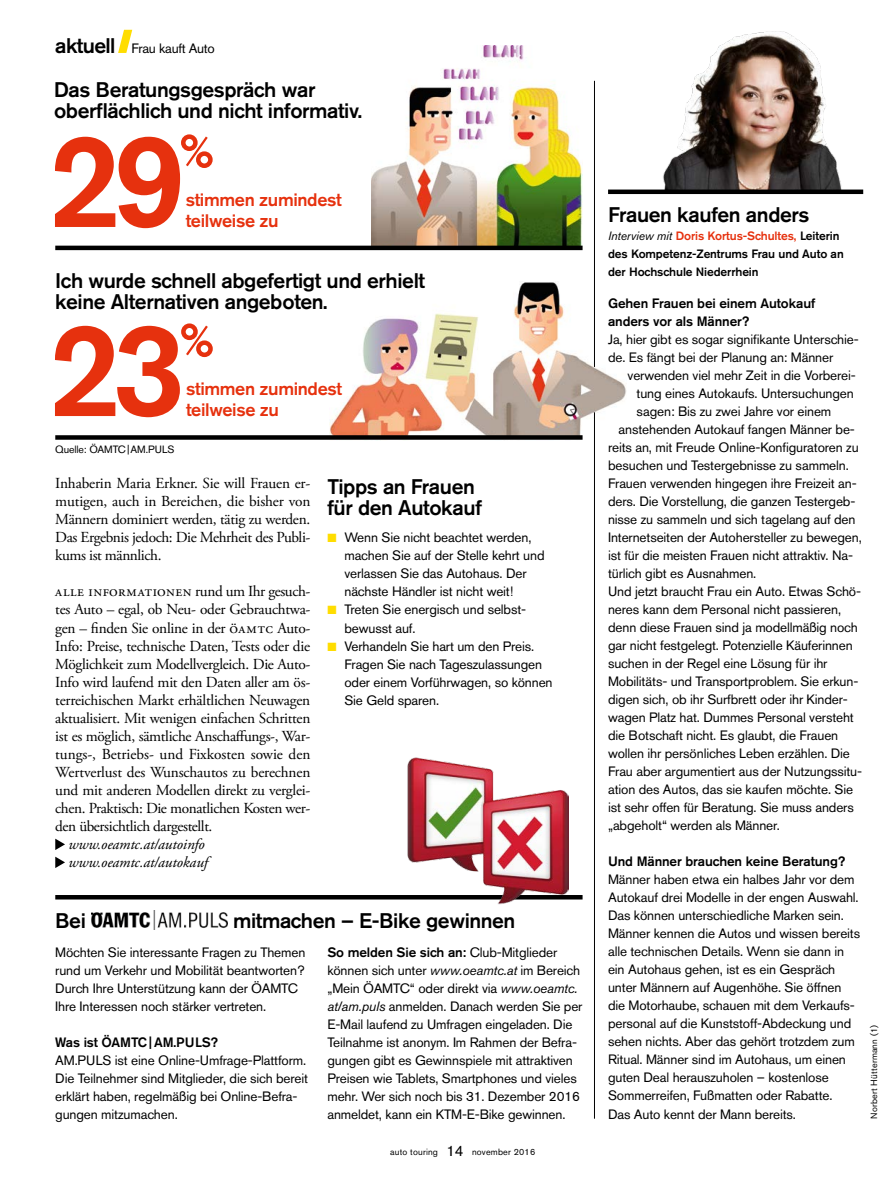
<style>
.page{position:relative;width:893px;height:1191px;background:#fff}
.page>*{position:absolute;margin:0;border:0;box-sizing:border-box;transform-origin:0 0}
.t1{font:500 131.55px "Akzidenz Grotesk BE";color:#e6310e}
.t2{font:500 21px/21px "Akzidenz Grotesk BE";letter-spacing:-.02em;color:#000}
.t3{font:500 18px/21px "Akzidenz Grotesk BE";letter-spacing:-.02em;color:#e6310e}
.t4{font:15.3px/18px "Adobe Garamond Pro";letter-spacing:-.035em;color:#000;text-align:justify}
.t5{font:italic 15.3px/18px "Adobe Garamond Pro";letter-spacing:-.005em;color:#000}
.t6{font:13.5px/18px "Akzidenz Grotesk BE";letter-spacing:-.01em;color:#000}
.t7{font:500 13.5px/18px "Akzidenz Grotesk BE";letter-spacing:-.01em;color:#000}
.t8{font:500 12px/18px "Akzidenz Grotesk BE";letter-spacing:-.01em;color:#000}
.t9{font:10.5px "Akzidenz Grotesk BE";letter-spacing:-.01em;color:#000}
.t10{font:9px "Akzidenz Grotesk BE";letter-spacing:.02em;color:#000}
.s1{font-weight:500;font-size:21px}
.s2{color:#fd0}
.s3{font-weight:500}
.s4{font-style:italic}
.s5{font-size:15px}
.s6{font-weight:400;font-style:italic}
.s7{color:#e6310e}
</style>
<div class="page">
<img style="left:329px;top:282px;width:298px;height:153px">
<img style="left:371px;top:46px;width:211px;height:200px">
<svg style="left:118px;top:30px;width:14px;height:23px"></svg>
<div style="left:181px;top:323px;width:17px;height:17px;border:4px solid #e6310e;border-radius:50%"></div>
<div style="left:196px;top:340px;width:17px;height:17px;border:4px solid #e6310e;border-radius:50%"></div>
<svg style="left:184px;top:323px;width:26px;height:35px"></svg>
<div style="left:55px;top:435px;width:528px;height:5px;background:#000"></div>
<svg style="left:55px;top:838px;width:10px;height:12px"></svg>
<svg style="left:55px;top:856px;width:10px;height:12px"></svg>
<hr style="left:55px;top:895px;width:528px;height:4px;background:#000">
<img style="left:91px;top:911px;width:137px;height:19px">
<img style="left:400px;top:757px;width:168px;height:147px">
<img style="left:663px;top:31px;width:179px;height:158px">
<div style="left:608px;top:189px;width:255px;height:5px;background:#000"></div>
<div style="left:181px;top:134px;width:17px;height:17px;border:4px solid #e6310e;border-radius:50%"></div>
<div style="left:196px;top:151px;width:17px;height:17px;border:4px solid #e6310e;border-radius:50%"></div>
<svg style="left:184px;top:134px;width:26px;height:34px"></svg>
<hr style="left:55px;top:246px;width:528px;height:4px;background:#000">
<hr style="left:594px;top:81px;width:1px;height:286px;background:#000">
<hr style="left:594px;top:412px;width:1px;height:706px;background:#000">
<p class="t6" style="left:55px;top:39px;width:161px"><span class="s1">aktuell</span> Frau kauft Auto</p>
<h2 class="t2" style="left:54px;top:78px;width:310px">Das Beratungsgespräch war oberflächlich und nicht informativ.</h2>
<h1 class="t1" style="left:47px;top:100px;width:140px">29</h1>
<h3 class="t3" style="left:186px;top:189px;width:158px">stimmen zumindest teilweise zu</h3>
<h2 class="t2" style="left:55px;top:270px;width:371px">Ich wurde schnell abgefertigt und erhielt keine Alternativen angeboten.</h2>
<h1 class="t1" style="left:47px;top:289px;width:139px">23</h1>
<h3 class="t3" style="left:186px;top:378px;width:158px">stimmen zumindest teilweise zu</h3>
<p class="t9" style="left:55px;top:443px;width:121px">Quelle: ÖAMTC|AM.PULS</p>
<p class="t4" style="left:55px;top:475px;width:257px">Inhaberin Maria Erkner. Sie will Frauen er&shy;mutigen, auch in Bereichen, die bisher von Männern dominiert werden, tätig zu werden.<br>Das Ergebnis jedoch: Die Mehrheit des Publi&shy;kums ist männlich.</p>
<p class="t4" style="left:55px;top:583px;width:257px">alle informationen rund um Ihr gesuch&shy;tes Auto – egal, ob Neu- oder Gebrauchtwa&shy;gen – finden Sie online in der öamtc Auto-Info: Preise, technische Daten, Tests oder die Möglichkeit zum Modellvergleich. Die Auto-Info wird laufend mit den Daten aller am ös&shy;terreichischen Markt erhältlichen Neuwagen aktualisiert. Mit wenigen einfachen Schritten ist es möglich, sämtliche Anschaffungs-, War&shy;tungs-, Betriebs- und Fixkosten sowie den Wertverlust des Wunschautos zu berechnen und mit anderen Modellen direkt zu verglei&shy;chen. Praktisch: Die monatlichen Kosten wer&shy;den übersichtlich dargestellt.</p>
<p class="t5" style="left:69px;top:835px;width:141px">www.oeamtc.at/autoinfo www.oeamtc.at/autokauf</p>
<h2 class="t2" style="left:327px;top:475px;width:156px">Tipps an Frauen für den Autokauf</h2>
<p class="t6" style="left:344px;top:528px;width:202px;text-indent:-17px"><span class="s2">■</span> Wenn Sie nicht beachtet werden, machen Sie auf der Stelle kehrt und verlassen Sie das Autohaus. Der nächste Händler ist nicht weit!</p>
<p class="t6" style="left:344px;top:600px;width:183px;text-indent:-17px"><span class="s2">■</span> Treten Sie energisch und selbst&shy;bewusst auf.</p>
<p class="t6" style="left:344px;top:636px;width:210px;text-indent:-17px"><span class="s2">■</span> Verhandeln Sie hart um den Preis.<br>Fragen Sie nach Tageszulassungen oder einem Vorführwagen, so können<br>Sie Geld sparen.</p>
<h2 class="t2" style="left:55px;top:909px;width:32px">Bei</h2>
<h2 class="t2" style="left:233px;top:909px;width:284px">mitmachen – E-Bike gewinnen</h2>
<p class="t6" style="left:55px;top:942px;width:252px">Möchten Sie interessante Fragen zu Themen rund um Verkehr und Mobilität beantworten?<br>Durch Ihre Unterstützung kann der ÖAMTC Ihre Interessen noch stärker vertreten.</p>
<p class="t7" style="left:55px;top:1032px;width:164px">Was ist ÖAMTC|AM.PULS?</p>
<p class="t6" style="left:55px;top:1050px;width:254px">AM.PULS ist eine Online-Umfrage-Plattform.<br>Die Teilnehmer sind Mitglieder, die sich bereit erklärt haben, regelmäßig bei Online-Befra&shy;gungen mitzumachen.</p>
<p class="t6" style="left:327px;top:942px;width:257px"><span class="s3">So melden Sie sich an:</span> Club-Mitglieder können sich unter <span class="s4">www.oeamtc.at</span> im Bereich „Mein ÖAMTC“ oder direkt via <span class="s4">www.oeamtc. at/am.puls</span> anmelden. Danach werden Sie per E-Mail laufend zu Umfragen eingeladen. Die Teilnahme ist anonym. Im Rahmen der Befra&shy;gungen gibt es Gewinnspiele mit attraktiven Preisen wie Tablets, Smartphones und vieles mehr. Wer sich noch bis 31. Dezember 2016 anmeldet, kann ein KTM-E-Bike gewinnen.</p>
<p class="t10" style="left:390px;top:1146px;width:147px">auto touring <span class="s5">14</span> november 2016</p>
<h2 class="t2" style="left:608px;top:204px;width:203px">Frauen kaufen anders</h2>
<p class="t8" style="left:608px;top:227px;width:237px"><span class="s6">Interview mit</span> <span class="s7">Doris Kortus-Schultes,</span> Leiterin des Kompetenz-Zentrums Frau und Auto an der Hochschule Niederrhein</p>
<p class="t7" style="left:608px;top:294px;width:209px">Gehen Frauen bei einem Autokauf anders vor als Männer?</p>
<p class="t6" style="left:608px;top:330px;width:252px">Ja, hier gibt es sogar signifikante Unterschie&shy;de. Es fängt bei der Planung an: Männer</p>
<p class="t6" style="left:628px;top:366px;width:230px">verwenden viel mehr Zeit in die Vorberei-</p>
<p class="t6" style="left:637px;top:384px;width:219px">tung eines Autokaufs. Untersuchungen</p>
<p class="t6" style="left:637px;top:402px;width:196px">sagen: Bis zu zwei Jahre vor einem</p>
<p class="t6" style="left:619px;top:420px;width:238px">anstehenden Autokauf fangen Männer be-</p>
<p class="t6" style="left:608px;top:438px;width:252px">reits an, mit Freude Online-Konfiguratoren zu</p>
<p class="t6" style="left:608px;top:456px;width:242px">besuchen und Testergebnisse zu sammeln.</p>
<p class="t6" style="left:608px;top:474px;width:250px">Frauen verwenden hingegen ihre Freizeit an-</p>
<p class="t6" style="left:608px;top:492px;width:249px">ders. Die Vorstellung, die ganzen Testergeb-</p>
<p class="t6" style="left:608px;top:510px;width:249px">nisse zu sammeln und sich tagelang auf den</p>
<p class="t6" style="left:608px;top:528px;width:255px">Internetseiten der Autohersteller zu bewegen,</p>
<p class="t6" style="left:608px;top:546px;width:246px">ist für die meisten Frauen nicht attraktiv. Na-</p>
<p class="t6" style="left:608px;top:564px;width:150px">türlich gibt es Ausnahmen.</p>
<p class="t6" style="left:608px;top:582px;width:254px">Und jetzt braucht Frau ein Auto. Etwas Schö-</p>
<p class="t6" style="left:608px;top:600px;width:235px">neres kann dem Personal nicht passieren,</p>
<p class="t6" style="left:608px;top:618px;width:251px">denn diese Frauen sind ja modellmäßig noch</p>
<p class="t6" style="left:608px;top:636px;width:246px">gar nicht festgelegt. Potenzielle Käuferinnen</p>
<p class="t6" style="left:608px;top:654px;width:221px">suchen in der Regel eine Lösung für ihr</p>
<p class="t6" style="left:608px;top:672px;width:252px">Mobilitäts- und Transportproblem. Sie erkun-</p>
<p class="t6" style="left:608px;top:690px;width:241px">digen sich, ob ihr Surfbrett oder ihr Kinder-</p>
<p class="t6" style="left:608px;top:708px;width:247px">wagen Platz hat. Dummes Personal versteht</p>
<p class="t6" style="left:608px;top:726px;width:232px">die Botschaft nicht. Es glaubt, die Frauen</p>
<p class="t6" style="left:608px;top:744px;width:243px">wollen ihr persönliches Leben erzählen. Die</p>
<p class="t6" style="left:608px;top:762px;width:256px">Frau aber argumentiert aus der Nutzungssitu-</p>
<p class="t6" style="left:608px;top:780px;width:246px">ation des Autos, das sie kaufen möchte. Sie</p>
<p class="t6" style="left:608px;top:798px;width:247px">ist sehr offen für Beratung. Sie muss anders</p>
<p class="t6" style="left:608px;top:816px;width:173px">„abgeholt“ werden als Männer.</p>
<p class="t7" style="left:608px;top:852px;width:239px">Und Männer brauchen keine Beratung?</p>
<p class="t6" style="left:608px;top:870px;width:254px">Männer haben etwa ein halbes Jahr vor dem Autokauf drei Modelle in der engen Auswahl.<br>Das können unterschiedliche Marken sein.<br>Männer kennen die Autos und wissen bereits alle technischen Details. Wenn sie dann in ein Autohaus gehen, ist es ein Gespräch unter Männern auf Augenhöhe. Sie öffnen die Motorhaube, schauen mit dem Verkaufs&shy;personal auf die Kunststoff-Abdeckung und sehen nichts. Aber das gehört trotzdem zum Ritual. Männer sind im Autohaus, um einen guten Deal herauszuholen – kostenlose Sommerreifen, Fußmatten oder Rabatte.<br>Das Auto kennt der Mann bereits.</p>
<p class="t10" style="left:869px;top:1118px;width:95px;rotate:-90deg">Norbert Hüttermann (1)</p>
</div>
